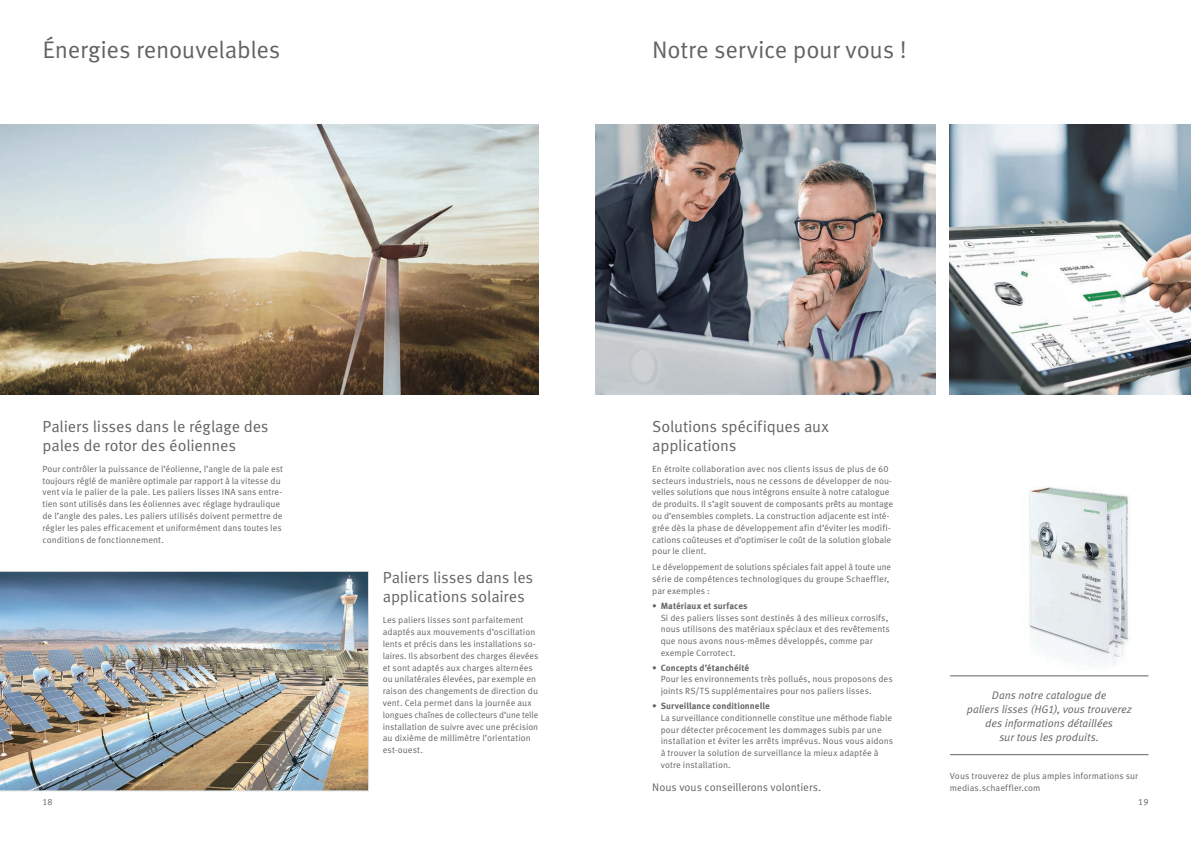
<style>
.page{position:relative;width:1191px;height:842px;background:#fff}
.page>*{position:absolute;margin:0;border:0;box-sizing:border-box;transform-origin:0 0}
.t1{font:24px "Schaeffler Meta";letter-spacing:-.01em;color:#636366}
.t2{font:16px/19px "Schaeffler Meta";letter-spacing:-.01em;color:#636366}
.t3{font:italic 11px/14px "Schaeffler Meta";letter-spacing:-.005em;color:#636366;text-align:center}
.t4{font:11px "Schaeffler Meta";color:#636366}
.t5{font:9px/11.8px "Schaeffler Meta";letter-spacing:.005em;color:#636366}
.s1{font-weight:700}
</style>
<div class="page">
<img style="left:1008px;top:487px;width:141px;height:190px">
<img style="left:0;top:125px;width:539px;height:269px">
<img style="left:595px;top:125px;width:340px;height:269px">
<img style="left:950px;top:125px;width:241px;height:269px">
<img style="left:0;top:571px;width:369px;height:220px">
<hr style="left:950px;top:676px;width:198px;height:1px;background:#636366">
<hr style="left:950px;top:754px;width:198px;height:1px;background:#636366">
<h1 class="t1" style="left:43px;top:35px;width:239px">Énergies renouvelables</h1>
<h1 class="t1" style="left:652px;top:35px;width:256px">Notre service pour vous !</h1>
<h2 class="t2" style="left:43px;top:417px;width:228px">Paliers lisses dans le réglage des pales de rotor des éoliennes</h2>
<p class="t5" style="left:43px;top:463px;width:242px">Pour contrôler la puissance de l’éolienne, l’angle de la pale est toujours réglé de manière optimale par rapport à la vitesse du vent via le palier de la pale. Les paliers lisses INA sans entre&shy;tien sont utilisés dans les éoliennes avec réglage hydraulique de l’angle des pales. Les paliers utilisés doivent permettre de régler les pales efficacement et uniformément dans toutes les conditions de fonctionnement.</p>
<h2 class="t2" style="left:383px;top:568px;width:152px">Paliers lisses dans les applications solaires</h2>
<p class="t5" style="left:383px;top:614px;width:157px">Les paliers lisses sont parfaitement adaptés aux mouvements d’oscillation lents et précis dans les installations so&shy;laires. Ils absorbent des charges élevées et sont adaptés aux charges alternées ou unilatérales élevées, par exemple en raison des changements de direction du vent. Cela permet dans la journée aux longues chaînes de collecteurs d’une telle installation de suivre avec une précision au dixième de millimètre l’orientation est-ouest.</p>
<h2 class="t2" style="left:652px;top:417px;width:178px">Solutions spécifiques aux applications</h2>
<p class="t5" style="left:652px;top:463px;width:242px">En étroite collaboration avec nos clients issus de plus de 60 secteurs industriels, nous ne cessons de développer de nou&shy;velles solutions que nous intégrons ensuite à notre catalogue de produits. Il s’agit souvent de composants prêts au montage ou d’ensembles complets. La construction adjacente est inté&shy;grée dès la phase de développement afin d’éviter les modifi&shy;cations coûteuses et d’optimiser le coût de la solution globale pour le client.</p>
<p class="t5" style="left:652px;top:562px;width:240px">Le développement de solutions spéciales fait appel à toute une série de compétences technologiques du groupe Schaeffler, par exemples :</p>
<p class="t5" style="left:660px;top:600px;width:231px;text-indent:-9px">• <span class="s1">Matériaux et surfaces<br></span>Si des paliers lisses sont destinés à des milieux corrosifs, nous utilisons des matériaux spéciaux et des revêtements que nous avons nous-mêmes développés, comme par exemple Corrotect.</p>
<p class="t5" style="left:660px;top:662px;width:233px;text-indent:-9px">• <span class="s1">Concepts d’étanchéité<br></span>Pour les environnements très pollués, nous proposons des joints RS/TS supplémentaires pour nos paliers lisses.</p>
<p class="t5" style="left:660px;top:700px;width:234px;text-indent:-9px">• <span class="s1">Surveillance conditionnelle<br></span>La surveillance conditionnelle constitue une méthode fiable pour détecter précocement les dommages subis par une installation et éviter les arrêts imprévus. Nous vous aidons à trouver la solution de surveillance la mieux adaptée à votre installation.</p>
<p class="t4" style="left:652px;top:780px;width:170px">Nous vous conseillerons volontiers.</p>
<p class="t3" style="left:966px;top:688px;width:166px">Dans notre catalogue de<br>paliers lisses (HG1), vous trouverez des informations détaillées<br>sur tous les produits.</p>
<p class="t5" style="left:950px;top:770px;width:190px">Vous trouverez de plus amples informations sur medias.schaeffler.com</p>
<p class="t5" style="left:43px;top:796px;width:12px">18</p>
<p class="t5" style="left:1138px;top:796px;width:12px">19</p>
</div>
